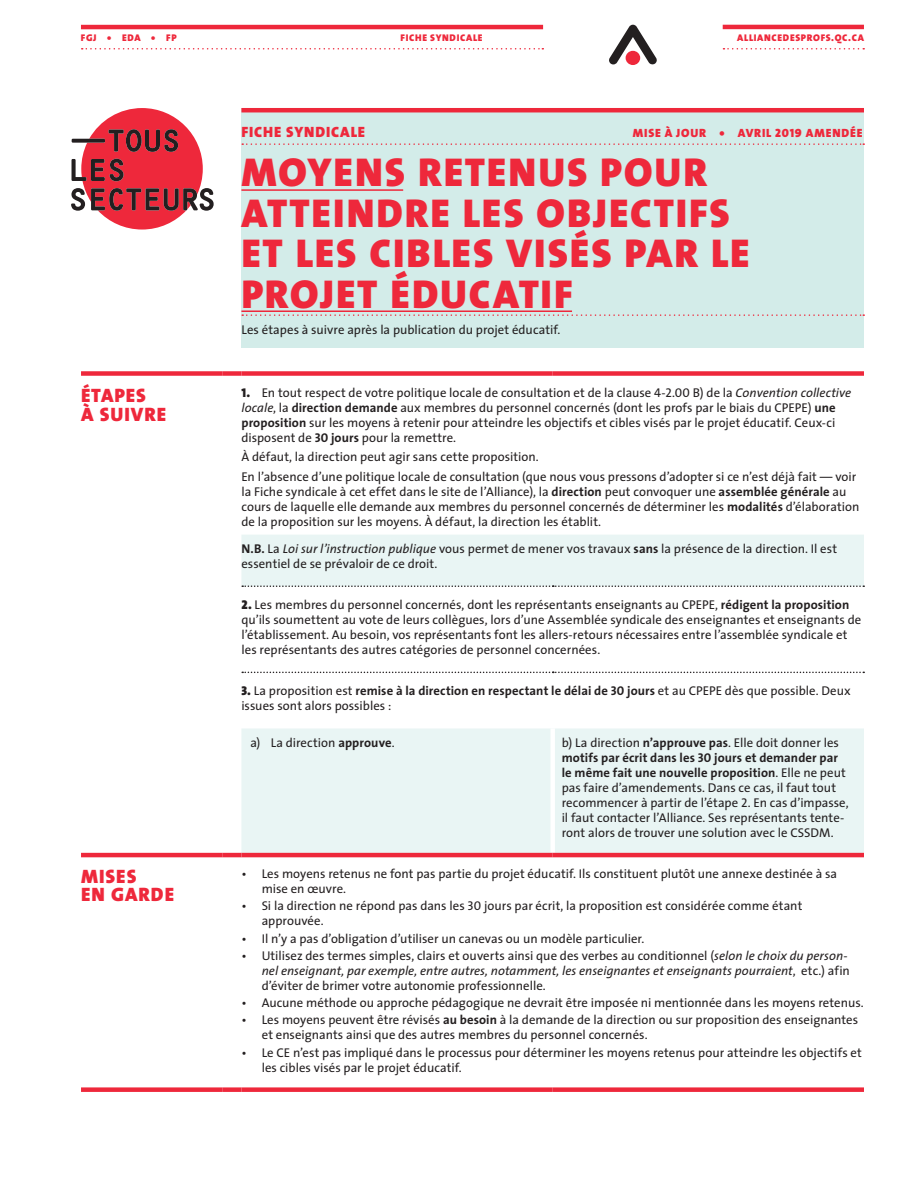
<style>
.page{position:relative;width:918px;height:1188px;background:#fff}
.page>*{position:absolute;margin:0;border:0;box-sizing:border-box;transform-origin:0 0}
.t1{font:40.5px/40.5px "The Sans Black Caps";letter-spacing:.045em;color:#ee283b}
.t2{font:19.5px/19.5px "The Sans Black Caps";letter-spacing:.05em;color:#ee283b}
.t3{font:15px "The Sans Black Caps";letter-spacing:.06em;color:#ee283b}
.t4{font:12.75px/15px "The Sans";letter-spacing:.005em;color:#231f20}
.t5{font:12px "The Sans Black Caps";letter-spacing:.065em;color:#ee283b}
.t6{font:9.75px "The Sans Black Caps";letter-spacing:.07em;color:#ee283b}
.s1{font-family:"The Sans Black Caps"}
.s2{font-family:"The Sans Caps"}
.s3{font-style:italic}
.s4{font-weight:700}
.s5{font-family:"The Sans Bold Caps"}
</style>
<div class="page">
<div style="left:241px;top:108px;width:623px;height:239px;background:#d3ece9"></div>
<svg style="left:242px;top:143px;width:622px;height:2px"></svg>
<svg style="left:242px;top:314px;width:622px;height:2px"></svg>
<hr style="left:241px;top:108px;width:623px;height:4px;background:#ee283b">
<hr style="left:81px;top:25px;width:462px;height:4px;background:#ee283b">
<hr style="left:723px;top:25px;width:141px;height:4px;background:#ee283b">
<svg style="left:82px;top:48px;width:461px;height:2px"></svg>
<svg style="left:723px;top:48px;width:141px;height:2px"></svg>
<svg style="left:609px;top:25px;width:48px;height:40px"></svg>
<svg style="left:71px;top:108px;width:143px;height:122px"></svg>
<svg style="left:241px;top:535px;width:623px;height:318px;fill:#e9f5f4"></svg>
<div style="left:81px;top:371px;width:141px;height:5px;background:#ee283b"></div>
<div style="left:222px;top:371px;width:19px;height:5px;background:#ee283b"></div>
<div style="left:241px;top:371px;width:312px;height:5px;background:#ee283b"></div>
<div style="left:553px;top:371px;width:311px;height:5px;background:#ee283b"></div>
<svg style="left:242px;top:672px;width:622px;height:1px"></svg>
<svg style="left:242px;top:585px;width:622px;height:2px"></svg>
<div style="left:550px;top:728px;width:5px;height:125px;background:#fff"></div>
<hr style="left:81px;top:853px;width:141px;height:4px;background:#ee283b">
<hr style="left:222px;top:853px;width:19px;height:4px;background:#ee283b">
<hr style="left:241px;top:853px;width:312px;height:4px;background:#ee283b">
<hr style="left:553px;top:853px;width:311px;height:4px;background:#ee283b">
<div style="left:81px;top:1087px;width:141px;height:5px;background:#ee283b"></div>
<div style="left:222px;top:1087px;width:19px;height:5px;background:#ee283b"></div>
<div style="left:241px;top:1087px;width:312px;height:5px;background:#ee283b"></div>
<div style="left:553px;top:1087px;width:311px;height:5px;background:#ee283b"></div>
<hr style="left:241px;top:189px;width:162px;height:2px;background:#ee283b">
<hr style="left:241px;top:310px;width:331px;height:2px;background:#ee283b">
<p class="t6" style="left:81px;top:32px;width:97px">FGJ • EDA • FP</p>
<p class="t6" style="left:401px;top:32px;width:83px">FICHE SYNDICALE</p>
<p class="t6" style="left:737px;top:32px;width:128px">ALLIANCEDESPROFS.QC.CA</p>
<p class="t3" style="left:241px;top:122px;width:125px">FICHE SYNDICALE</p>
<p class="t5" style="left:633px;top:125px;width:231px">MISE À JOUR • AVRIL 2019 AMENDÉE</p>
<h1 class="t1" style="left:241px;top:153px;width:510px">MOYENS RETENUS POUR<br>ATTEINDRE LES OBJECTIFS<br>ET LES CIBLES VISÉS PAR LE<br>PROJET ÉDUCATIF</h1>
<p class="t4" style="left:241px;top:322px;width:321px">Les étapes à suivre après la publication du projet éducatif.</p>
<h2 class="t2" style="left:81px;top:386px;width:87px">ÉTAPES<br>À SUIVRE</h2>
<p class="t4" style="left:241px;top:385px;width:611px"><span class="s1">1.</span> En tout respect de votre politique locale de consultation et de la clause <span class="s2">4</span>-<span class="s2">2</span>.<span class="s2">00</span> B) de la <span class="s3">Convention collective locale</span>, la <span class="s4">direction demande</span> aux membres du personnel concernés (dont les profs par le biais du CPEPE) <span class="s4">une proposition</span> sur les moyens à retenir pour atteindre les objectifs et cibles visés par le projet éducatif. Ceux-ci disposent de <span class="s5">30</span> <span class="s4">jours</span> pour la remettre.</p>
<p class="t4" style="left:241px;top:447px;width:616px;line-height:19.5px">À défaut, la direction peut agir sans cette proposition.<br>En l’absence d’une politique locale de consultation (que nous vous pressons d’adopter si ce n’est déjà fait — voir</p>
<p class="t4" style="left:241px;top:484px;width:620px">la Fiche syndicale à cet effet dans le site de l’Alliance), la <span class="s4">direction</span> peut convoquer une <span class="s4">assemblée générale</span> au cours de laquelle elle demande aux membres du personnel concernés de déterminer les <span class="s4">modalités</span> d’élaboration de la proposition sur les moyens. À défaut, la direction les établit.</p>
<p class="t4" style="left:241px;top:541px;width:597px"><span class="s4">N.B.</span> La <span class="s3">Loi sur l’instruction publique</span> vous permet de mener vos travaux <span class="s4">sans</span> la présence de la direction. Il est essentiel de se prévaloir de ce droit.</p>
<p class="t4" style="left:241px;top:598px;width:622px"><span class="s1">2.</span> Les membres du personnel concernés, dont les représentants enseignants au CPEPE, <span class="s4">rédigent la proposition </span>qu’ils soumettent au vote de leurs collègues, lors d’une Assemblée syndicale des enseignantes et enseignants de l’établissement. Au besoin, vos représentants font les allers-retours nécessaires entre l’assemblée syndicale et les représentants des autres catégories de personnel concernées.</p>
<p class="t4" style="left:241px;top:684px;width:611px"><span class="s1">3.</span> La proposition est <span class="s4">remise à la direction en respectant le délai de</span> <span class="s5">30</span> <span class="s4">jours</span> et au CPEPE dès que possible. Deux issues sont alors possibles :</p>
<p class="t4" style="left:250px;top:735px;width:146px">a) La direction <span class="s4">approuve</span>.</p>
<p class="t4" style="left:562px;top:735px;width:289px">b) La direction <span class="s4">n’approuve pas</span>. Elle doit donner les <span class="s4">motifs par écrit dans les</span> <span class="s5">30</span> <span class="s4">jours et demander par le même fait une nouvelle proposition</span>. Elle ne peut pas faire d’amendements. Dans ce cas, il faut tout recommencer à partir de l’étape <span class="s2">2</span>. En cas d’impasse, il faut contacter l’Alliance. Ses représentants tente&shy;ront alors de trouver une solution avec le CSSDM.</p>
<h2 class="t2" style="left:81px;top:868px;width:95px;line-height:18px">MISES<br>EN GARDE</h2>
<p class="t4" style="left:262px;top:866px;width:577px;text-indent:-20px">• Les moyens retenus ne font pas partie du projet éducatif. Ils constituent plutôt une annexe destinée à sa mise en œuvre.</p>
<p class="t4" style="left:262px;top:899px;width:542px;text-indent:-20px">• Si la direction ne répond pas dans les <span class="s2">30</span> jours par écrit, la proposition est considérée comme étant approuvée.</p>
<p class="t4" style="left:241px;top:931px;width:405px">• Il n’y a pas d’obligation d’utiliser un canevas ou un modèle particulier.</p>
<p class="t4" style="left:262px;top:948px;width:590px;text-indent:-20px">• Utilisez des termes simples, clairs et ouverts ainsi que des verbes au conditionnel (<span class="s3">selon le choix du person&shy;nel enseignant, par exemple, entre autres, notamment, les enseignantes et enseignants pourraient</span>, etc.) afin d’éviter de brimer votre autonomie professionnelle.</p>
<p class="t4" style="left:241px;top:995px;width:624px">• Aucune méthode ou approche pédagogique ne devrait être imposée ni mentionnée dans les moyens retenus.</p>
<p class="t4" style="left:262px;top:1013px;width:598px;text-indent:-20px">• Les moyens peuvent être révisés <span class="s4">au besoin</span> à la demande de la direction ou sur proposition des enseignantes et enseignants ainsi que des autres membres du personnel concernés.</p>
<p class="t4" style="left:262px;top:1045px;width:602px;text-indent:-20px">• Le CE n’est pas impliqué dans le processus pour déterminer les moyens retenus pour atteindre les objectifs et les cibles visés par le projet éducatif.</p>
</div>
